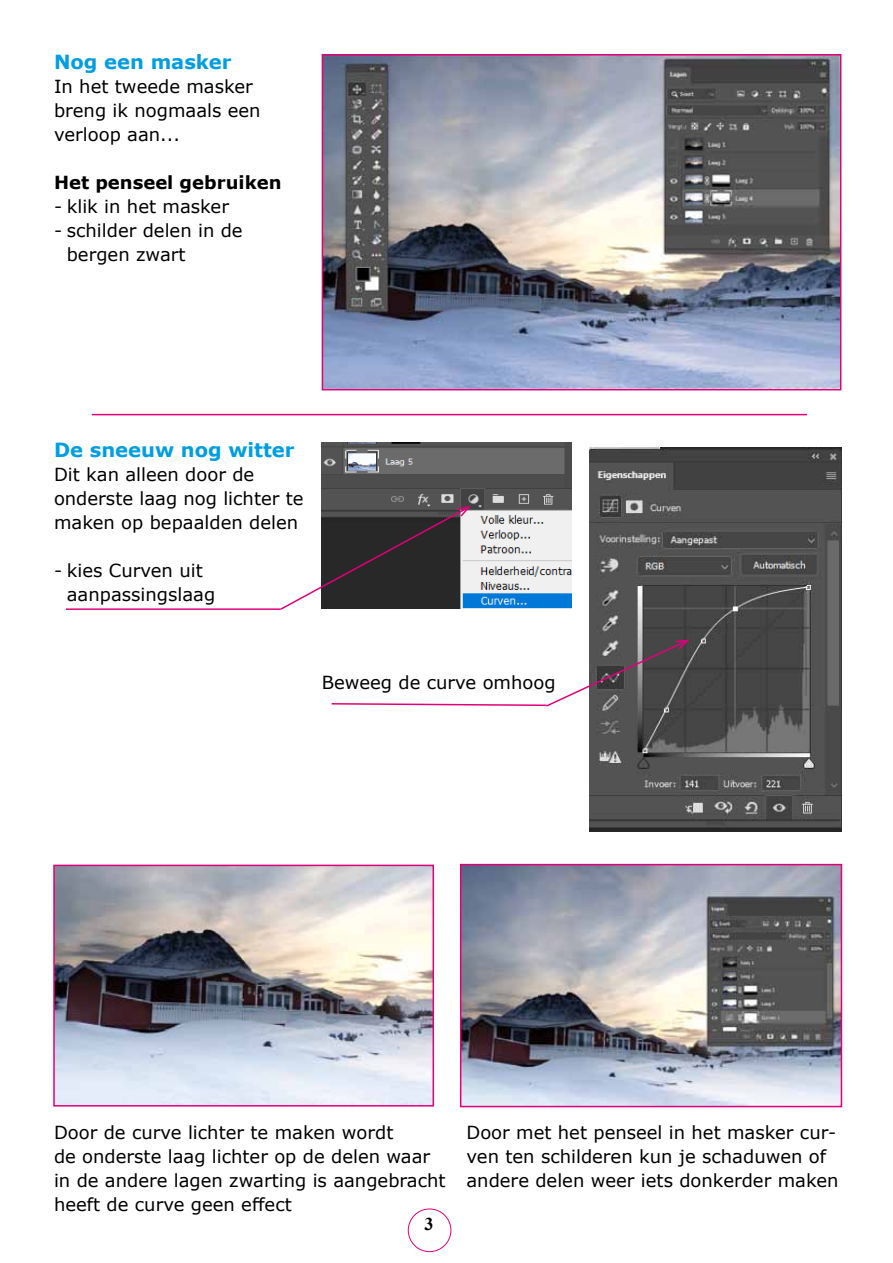
<style>
.page{position:relative;width:893px;height:1263px;background:#fff}
.page>*{position:absolute;margin:0;border:0;box-sizing:border-box;transform-origin:0 0}
.t1{font:700 19.5px "Verdana";color:#009ee0}
.t2{font:18px/24px "Verdana";color:#000}
.t3{font:700 18px "Verdana";color:#000}
.t4{font:700 18px "Times New Roman";color:#000}
</style>
<div class="page">
<img style="left:325px;top:57px;width:513px;height:330px">
<div style="left:322px;top:54px;width:519px;height:336px;border:2px solid #e2007a"></div>
<img style="left:322px;top:442px;width:249px;height:166px">
<hr style="left:92px;top:414px;width:715px;height:1px;background:#e2007a">
<hr style="left:66px;top:608px;width:215px;height:2px;background:#e2007a">
<svg style="left:279px;top:505px;width:194px;height:105px"></svg>
<img style="left:589px;top:448px;width:252px;height:384px">
<svg style="left:331px;top:638px;width:360px;height:70px"></svg>
<img style="left:56px;top:868px;width:375px;height:235px">
<div style="left:53px;top:865px;width:381px;height:241px;border:2px solid #e2007a"></div>
<img style="left:463px;top:867px;width:376px;height:237px">
<div style="left:460px;top:864px;width:382px;height:243px;border:2px solid #e2007a"></div>
<div style="left:408px;top:1208px;width:43px;height:44px;border:1px solid #e2007a;border-radius:50%"></div>
<p class="t1" style="left:54px;top:48px;width:179px">Nog een masker</p>
<p class="t2" style="left:54px;top:74px;width:208px">In het tweede masker breng ik nogmaals een verloop aan...</p>
<p class="t3" style="left:54px;top:170px;width:229px">Het penseel gebruiken</p>
<p class="t2" style="left:54px;top:194px;width:177px">- klik in het masker</p>
<p class="t2" style="left:67px;top:218px;width:177px;text-indent:-13px">- schilder delen in de bergen zwart</p>
<p class="t1" style="left:54px;top:436px;width:242px">De sneeuw nog witter</p>
<p class="t2" style="left:54px;top:462px;width:251px">Dit kan alleen door de onderste laag nog lichter te maken op bepaalden delen</p>
<p class="t2" style="left:67px;top:558px;width:150px;text-indent:-13px">- kies Curven uit aanpassingslaag</p>
<p class="t2" style="left:322px;top:670px;width:235px">Beweeg de curve omhoog</p>
<p class="t2" style="left:54px;top:1120px;width:393px">Door de curve lichter te maken wordt<br>de onderste laag lichter op de delen waar in de andere lagen zwarting is aangebracht heeft de curve geen effect</p>
<p class="t2" style="left:466px;top:1120px;width:374px">Door met het penseel in het masker cur&shy;ven ten schilderen kun je schaduwen of andere delen weer iets donkerder maken</p>
<p class="t4" style="left:425px;top:1211px;width:10px">3</p>
</div>
